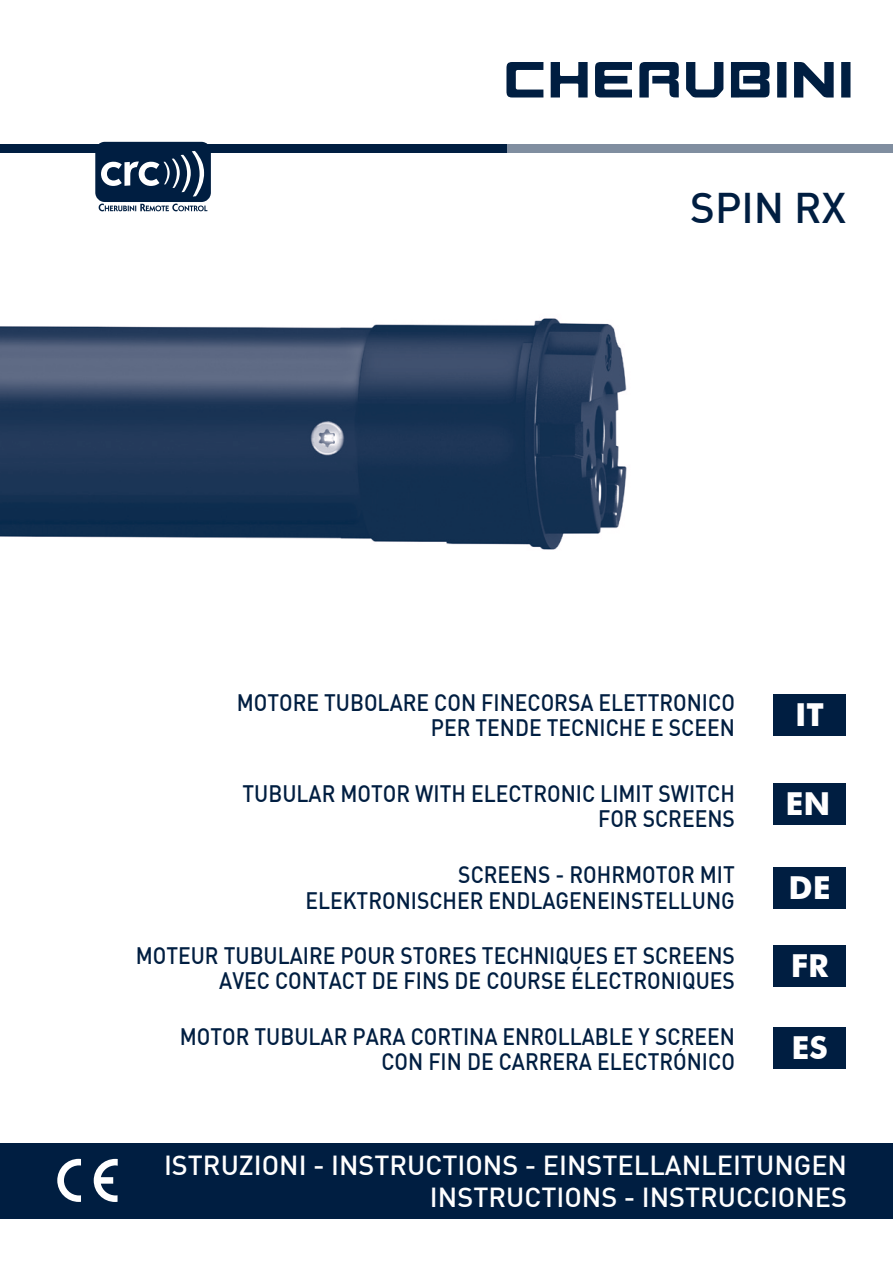
<style>
.page{position:relative;width:893px;height:1276px;background:#fff}
.page>*{position:absolute;margin:0;border:0;box-sizing:border-box;transform-origin:0 0}
.t1{font:500 42px "DIN";color:#001e41}
.t2{font:700 31.5px "Futura BT";color:#fff}
.t3{font:500 27px/32.4px "DIN";color:#fff;text-align:right}
.t4{font:500 23.4px/25.2px "DIN";color:#001e41;text-align:right;scale:.9 1}
</style>
<div class="page">
<div style="left:388px;top:144px;width:505px;height:9px;background:#808ea0"></div>
<div style="left:841px;top:62px;width:9px;height:36px;background:#001e41"></div>
<div style="left:777px;top:62px;width:9px;height:36px;background:#001e41"></div>
<svg style="left:506px;top:62px;width:37px;height:35px"></svg>
<svg style="left:551px;top:62px;width:37px;height:35px"></svg>
<svg style="left:595px;top:62px;width:37px;height:35px"></svg>
<svg style="left:686px;top:62px;width:37px;height:35px"></svg>
<svg style="left:731px;top:62px;width:38px;height:36px"></svg>
<svg style="left:794px;top:62px;width:40px;height:36px"></svg>
<svg style="left:639px;top:62px;width:40px;height:36px"></svg>
<div style="left:0;top:144px;width:507px;height:9px;background:#001e41"></div>
<div style="left:95px;top:142px;width:116px;height:60px;background:#001e41;border-radius:9px"></div>
<svg style="left:101px;top:151px;width:103px;height:46px"></svg>
<svg style="left:99px;top:204px;width:109px;height:7px"></svg>
<div style="left:773px;top:783px;width:73px;height:41px;background:#001e41"></div>
<div style="left:773px;top:694px;width:73px;height:41px;background:#001e41"></div>
<div style="left:773px;top:866px;width:73px;height:42px;background:#001e41"></div>
<div style="left:773px;top:944px;width:73px;height:42px;background:#001e41"></div>
<div style="left:773px;top:1027px;width:73px;height:42px;background:#001e41"></div>
<div style="left:0;top:1143px;width:893px;height:75px;background:#001e41"></div>
<svg style="left:94px;top:1159px;width:24px;height:43px"></svg>
<svg style="left:57px;top:1158px;width:24px;height:44px"></svg>
<img style="left:0;top:318px;width:627px;height:232px">
<p class="t1" style="left:690px;top:181px;width:157px">SPIN RX</p>
<p class="t4" style="left:237px;top:689px;width:555px">MOTORE TUBOLARE CON FINECORSA ELETTRONICO<br>PER TENDE TECNICHE E SCEEN</p>
<p class="t4" style="left:243px;top:780px;width:549px">TUBULAR MOTOR WITH ELECTRONIC LIMIT SWITCH<br>FOR SCREENS</p>
<p class="t4" style="left:305px;top:861px;width:479px">SCREENS - ROHRMOTOR MIT<br>ELEKTRONISCHER ENDLAGENEINSTELLUNG</p>
<p class="t4" style="left:136px;top:942px;width:667px">MOTEUR TUBULAIRE POUR STORES TECHNIQUES ET SCREENS<br>AVEC CONTACT DE FINS DE COURSE ÉLECTRONIQUES</p>
<p class="t4" style="left:180px;top:1023px;width:618px">MOTOR TUBULAR PARA CORTINA ENROLLABLE Y SCREEN<br>CON FIN DE CARRERA ELECTRÓNICO</p>
<p class="t2" style="left:795px;top:696px;width:30px">IT</p>
<p class="t2" style="left:785px;top:785px;width:46px">EN</p>
<p class="t2" style="left:788px;top:868px;width:44px">DE</p>
<p class="t2" style="left:791px;top:946px;width:39px">FR</p>
<p class="t2" style="left:791px;top:1029px;width:38px">ES</p>
<p class="t3" style="left:164px;top:1148px;width:685px">ISTRUZIONI - INSTRUCTIONS - EINSTELLANLEITUNGEN<br>INSTRUCTIONS - INSTRUCCIONES</p>
</div>
